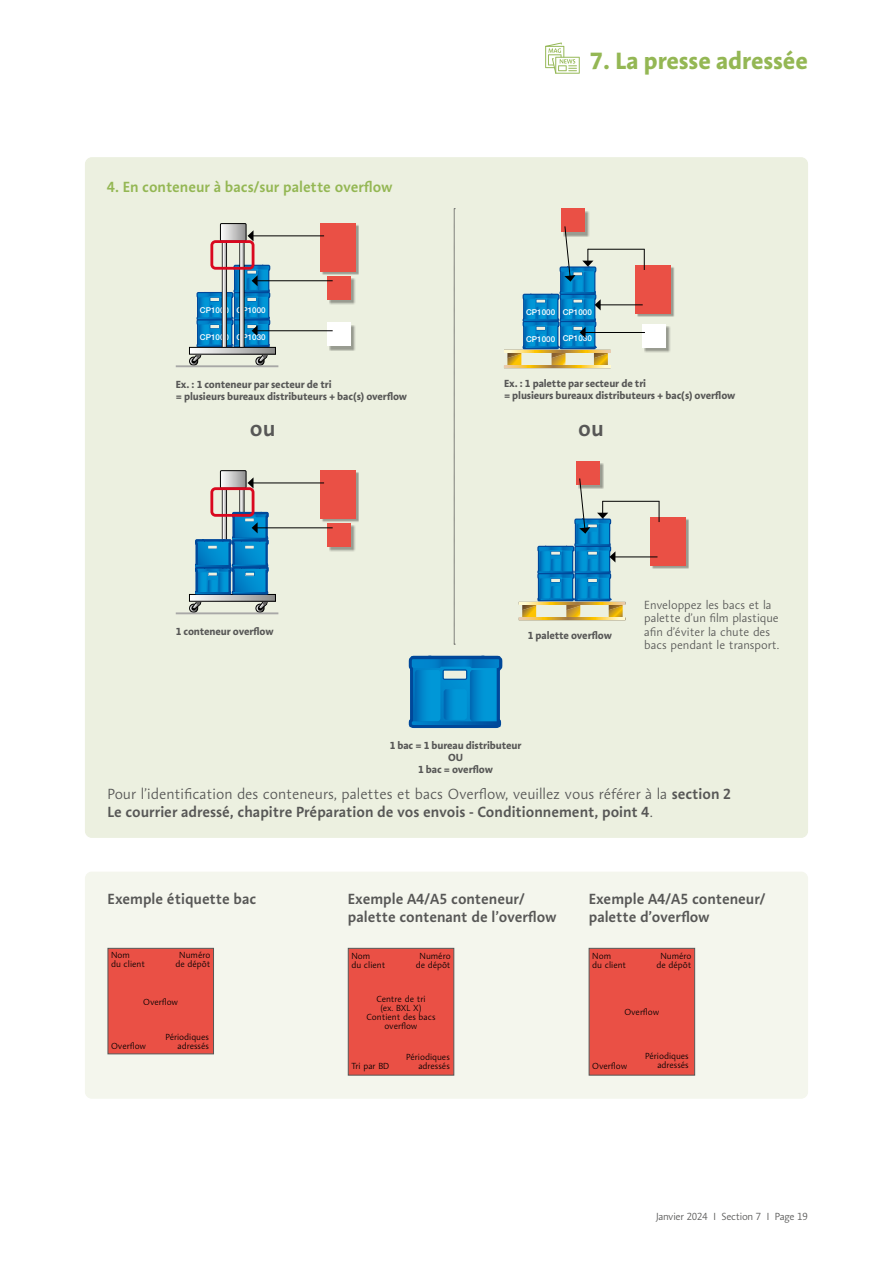
<style>
.page{position:relative;width:893px;height:1263px;background:#fff}
.page>*{position:absolute;margin:0;border:0;box-sizing:border-box;transform-origin:0 0}
.t1{font:700 24px "Aroma No 2 LT Pro";color:#94b754}
.t2{font:600 22.5px "Aroma No 2 LT Pro";color:#575756}
.t3{font:300 15px/18px "Aroma No 2 LT Pro";color:#575756}
.t4{font:600 15px/18px "Aroma No 2 LT Pro";color:#575756}
.t5{font:600 15px "Aroma No 2 LT Pro";color:#94b754}
.t6{font:300 12px/13.5px "Aroma No 2 LT Pro";color:#575756}
.t7{font:700 10.5px/12px "Aroma No 2 LT Pro";letter-spacing:-.01em;color:#575756}
.t8{font:300 10.5px "Aroma No 2 LT Pro";letter-spacing:-.025em;color:#575756}
.t9{font:300 9px/9px "Aroma No 2 LT Pro";color:#000;text-align:right}
.t10{font:500 8.1px "Helvetica Neue LT Std";color:#fff}
.s1{font-weight:600}
</style>
<div class="page">
<svg style="left:545px;top:43px;width:35px;height:31px"></svg>
<div style="left:85px;top:158px;width:722px;height:679px;background:#ecf0e0;border-radius:6px"></div>
<svg style="left:454px;top:208px;width:1px;height:437px"></svg>
<svg style="left:408px;top:655px;width:95px;height:73px;background:#1385c5"></svg>
<div style="left:322px;top:225px;width:37px;height:50px;background:#000;opacity:.35"></div>
<div style="left:320px;top:223px;width:36px;height:48px;background:#ea5045"></div>
<hr style="left:253px;top:235px;width:71px;height:1px;background:#000">
<div style="left:329px;top:324px;width:26px;height:26px;background:#000;opacity:.35"></div>
<div style="left:327px;top:322px;width:24px;height:24px;background:#fff"></div>
<hr style="left:257px;top:330px;width:76px;height:1px;background:#000">
<div style="left:329px;top:278px;width:26px;height:26px;background:#000;opacity:.35"></div>
<div style="left:327px;top:276px;width:24px;height:24px;background:#ea5045"></div>
<hr style="left:257px;top:280px;width:76px;height:1px;background:#000">
<hr style="left:176px;top:365px;width:102px;height:2px;background:#a8a8a7">
<div style="left:189px;top:347px;width:86px;height:7px;background:#8e8e8d"></div>
<div style="left:189px;top:347px;width:87px;height:8px;border:1px solid #000"></div>
<svg style="left:189px;top:225px;width:82px;height:141px"></svg>
<div style="left:220px;top:223px;width:27px;height:18px;border:1px solid #000"></div>
<div style="left:210px;top:240px;width:44px;height:30px;border:3px solid #d9081f;border-radius:4px"></div>
<div style="left:322px;top:472px;width:37px;height:50px;background:#000;opacity:.35"></div>
<div style="left:320px;top:470px;width:36px;height:48px;background:#ea5045"></div>
<hr style="left:253px;top:482px;width:71px;height:1px;background:#000">
<div style="left:329px;top:525px;width:26px;height:26px;background:#000;opacity:.35"></div>
<div style="left:327px;top:523px;width:24px;height:24px;background:#ea5045"></div>
<hr style="left:176px;top:612px;width:102px;height:2px;background:#a8a8a7">
<div style="left:189px;top:594px;width:86px;height:7px;background:#8e8e8d"></div>
<div style="left:189px;top:594px;width:87px;height:8px;border:1px solid #000"></div>
<div style="left:220px;top:470px;width:27px;height:19px;border:1px solid #000"></div>
<hr style="left:257px;top:527px;width:76px;height:1px;background:#000">
<svg style="left:189px;top:471px;width:81px;height:142px"></svg>
<div style="left:644px;top:326px;width:26px;height:26px;background:#000;opacity:.35"></div>
<div style="left:642px;top:324px;width:24px;height:24px;background:#fff"></div>
<div style="left:563px;top:210px;width:26px;height:26px;background:#000;opacity:.35"></div>
<div style="left:561px;top:208px;width:24px;height:24px;background:#ea5045"></div>
<svg style="left:504px;top:366px;width:106px;height:2px"></svg>
<hr style="left:588px;top:249px;width:57px;height:1px;background:#000">
<div style="left:637px;top:267px;width:37px;height:50px;background:#000;opacity:.35"></div>
<div style="left:635px;top:265px;width:36px;height:48px;background:#ea5045"></div>
<hr style="left:600px;top:304px;width:43px;height:1px;background:#000">
<svg style="left:644px;top:249px;width:1px;height:21px"></svg>
<hr style="left:585px;top:332px;width:60px;height:1px;background:#000">
<svg style="left:504px;top:225px;width:107px;height:141px"></svg>
<div style="left:578px;top:462px;width:26px;height:27px;background:#000;opacity:.35"></div>
<div style="left:576px;top:461px;width:24px;height:23px;background:#ea5045"></div>
<svg style="left:519px;top:618px;width:106px;height:2px"></svg>
<hr style="left:603px;top:501px;width:56px;height:1px;background:#000">
<div style="left:652px;top:519px;width:37px;height:50px;background:#000;opacity:.35"></div>
<div style="left:650px;top:517px;width:35px;height:48px;background:#ea5045"></div>
<hr style="left:615px;top:556px;width:42px;height:1px;background:#000">
<svg style="left:659px;top:501px;width:1px;height:21px"></svg>
<svg style="left:519px;top:477px;width:106px;height:141px"></svg>
<div style="left:85px;top:872px;width:722px;height:226px;background:#f4f6ed;border-radius:6px"></div>
<div style="left:85px;top:872px;width:723px;height:226px;border:1px solid #f4f6ed;border-radius:6px"></div>
<div style="left:108px;top:948px;width:106px;height:106px;background:#ea5045;border:1px solid #575756"></div>
<div style="left:348px;top:948px;width:106px;height:127px;background:#ea5045;border:1px solid #575756"></div>
<div style="left:589px;top:948px;width:106px;height:127px;background:#ea5045;border:1px solid #575756"></div>
<h1 class="t1" style="left:590px;top:45px;width:219px">7. La presse adressée</h1>
<h3 class="t5" style="left:107px;top:177px;width:287px">4. En conteneur à bacs/sur palette overflow</h3>
<p class="t10" style="left:200px;top:306px;width:67px">CP1000 CP1000</p>
<p class="t10" style="left:237px;top:332px;width:31px">CP1030</p>
<p class="t10" style="left:200px;top:332px;width:31px">CP1000</p>
<p class="t10" style="left:526px;top:307px;width:67px">CP1000 CP1000</p>
<p class="t10" style="left:563px;top:334px;width:31px">CP1030</p>
<p class="t10" style="left:526px;top:334px;width:31px">CP1000</p>
<p class="t7" style="left:176px;top:378px;width:233px">Ex. : 1 conteneur par secteur de tri<br>= plusieurs bureaux distributeurs + bac(s) overflow</p>
<p class="t7" style="left:504px;top:377px;width:233px">Ex. : 1 palette par secteur de tri<br>= plusieurs bureaux distributeurs + bac(s) overflow</p>
<h2 class="t2" style="left:250px;top:413px;width:27px">ou</h2>
<h2 class="t2" style="left:578px;top:413px;width:27px">ou</h2>
<p class="t7" style="left:176px;top:625px;width:99px">1 conteneur overflow</p>
<p class="t7" style="left:528px;top:629px;width:86px">1 palette overflow</p>
<p class="t6" style="left:644px;top:598px;width:137px">Enveloppez les bacs et la palette d’un film plastique afin d’éviter la chute des bacs pendant le transport.</p>
<p class="t7" style="left:390px;top:739px;width:133px;text-align:center">1 bac = 1 bureau distributeur<br>OU<br>1 bac = overflow</p>
<h3 class="t3" style="left:108px;top:784px;width:625px">Pour l’identification des conteneurs, palettes et bacs Overflow, veuillez vous référer à la <span class="s1">section 2<br>Le courrier adressé, chapitre Préparation de vos envois - Conditionnement, point 4</span>.</h3>
<h3 class="t4" style="left:108px;top:889px;width:150px">Exemple étiquette bac</h3>
<h3 class="t4" style="left:348px;top:889px;width:210px">Exemple A4/A5 conteneur/ palette contenant de l’overflow</h3>
<h3 class="t4" style="left:589px;top:889px;width:178px">Exemple A4/A5 conteneur/ palette d’overflow</h3>
<p class="t9" style="left:111px;top:951px;width:20px">Nom</p>
<p class="t9" style="left:179px;top:951px;width:33px">Numéro</p>
<p class="t9" style="left:111px;top:960px;width:35px">du client</p>
<p class="t9" style="left:175px;top:960px;width:36px">de dépôt</p>
<p class="t9" style="left:351px;top:951px;width:20px">Nom</p>
<p class="t9" style="left:420px;top:951px;width:33px">Numéro</p>
<p class="t9" style="left:351px;top:960px;width:35px">du client</p>
<p class="t9" style="left:416px;top:960px;width:36px">de dépôt</p>
<p class="t9" style="left:592px;top:951px;width:20px">Nom</p>
<p class="t9" style="left:660px;top:951px;width:33px">Numéro</p>
<p class="t9" style="left:592px;top:960px;width:35px">du client</p>
<p class="t9" style="left:656px;top:960px;width:36px">de dépôt</p>
<p class="t9" style="left:143px;top:997px;width:37px">Overflow</p>
<p class="t9" style="left:165px;top:1032px;width:45px">Périodiques adressés</p>
<p class="t9" style="left:111px;top:1041px;width:37px">Overflow</p>
<p class="t9" style="left:366px;top:994px;width:71px;text-align:center">Centre de tri<br>(ex. BXL X)<br>Contient des bacs overflow</p>
<p class="t9" style="left:406px;top:1053px;width:45px">Périodiques adressés</p>
<p class="t9" style="left:351px;top:1061px;width:39px">Tri par BD</p>
<p class="t9" style="left:624px;top:1007px;width:37px">Overflow</p>
<p class="t9" style="left:645px;top:1052px;width:45px">Périodiques adressés</p>
<p class="t9" style="left:592px;top:1061px;width:37px">Overflow</p>
<p class="t8" style="left:656px;top:1210px;width:153px">Janvier 2024 I Section 7 I Page 19</p>
</div>
